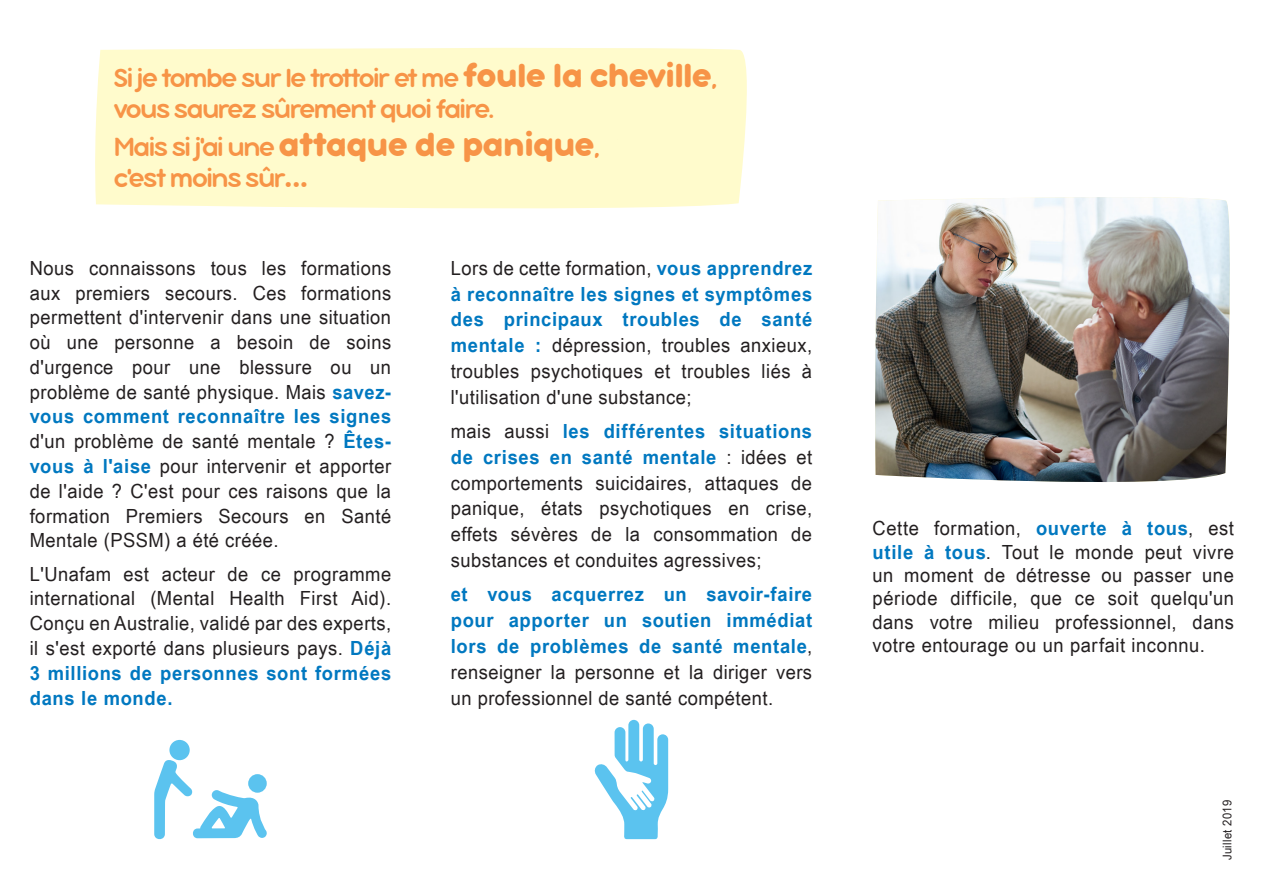
<style>
.page{position:relative;width:1263px;height:893px;background:#fff}
.page>*{position:absolute;margin:0;border:0;box-sizing:border-box;transform-origin:0 0}
.t1{font:700 36px "Bubbleboddy Neue Trial";letter-spacing:-.02em;color:#f79447}
.t2{font:28.5px/31px "Bubbleboddy Neue Trial";letter-spacing:-.05em;color:#f79447}
.t3{font:19.5px/24.8px "Arial Narrow";letter-spacing:.02em;color:#231f20;text-align:justify;scale:1.15 1}
.t4{font:700 19.5px/25.8px "Arial Narrow";letter-spacing:.03em;color:#0078c0;text-align:justify;scale:1.15 1}
.t5{font:12px "Arial Narrow";letter-spacing:.02em;color:#231f20;scale:1.15 1}
.s1{font-weight:700;font-size:36px}
.s2{font-weight:400;font-size:28.5px}
.s3{font-size:39.6px}
.s4{font-weight:700;color:#0078c0}
.s5{font-weight:400;color:#231f20}
</style>
<div class="page">
<div style="left:95px;top:48px;width:652px;height:161px;background:#fffbcc"></div>
<img style="left:875px;top:197px;width:355px;height:285px">
<svg style="left:594px;top:720px;width:74px;height:119px"></svg>
<div style="left:169px;top:740px;width:21px;height:20px;background:#5bc3ef;border-radius:50%"></div>
<svg style="left:154px;top:758px;width:113px;height:82px"></svg>
<p class="t2" style="left:114px;top:63px;width:605px">Si je tombe sur le trottoir et me <span class="s1">foule la cheville</span>, vous saurez sûrement quoi faire.</p>
<p class="t1" style="left:114px;top:124px;width:488px"><span class="s2">Mais si j'ai une</span> attaque de panique<span class="s2">,</span></p>
<p class="t2" style="left:114px;top:163px;width:195px">c'est moins sûr<span class="s3">...</span></p>
<p class="t3" style="left:30px;top:255px;width:316px">Nous connaissons tous les formations aux premiers secours. Ces formations permettent d'intervenir dans une situation où une personne a besoin de soins d'urgence pour une blessure ou un problème de santé physique. Mais <span class="s4">savez&shy;vous comment reconnaître les signes </span>d'un problème de santé mentale ? <span class="s4">Êtes&shy;vous à l'aise</span> pour intervenir et apporter de l'aide ? C'est pour ces raisons que la formation Premiers Secours en Santé Mentale (PSSM) a été créée.</p>
<p class="t3" style="left:30px;top:561px;width:316px">L'Unafam est acteur de ce programme international (Mental Health First Aid).<br>Conçu en Australie, validé par des experts, il s'est exporté dans plusieurs pays. <span class="s4">Déjà 3 millions de personnes sont formées dans le monde.</span></p>
<p class="t3" style="left:451px;top:254px;width:316px;line-height:25.8px">Lors de cette formation, <span class="s4">vous apprendrez à reconnaître les signes et symptômes des principaux troubles de santé mentale :</span> dépression, troubles anxieux, troubles psychotiques et troubles liés à l'utilisation d'une substance;</p>
<p class="t3" style="left:451px;top:418px;width:316px;line-height:25.8px">mais aussi <span class="s4">les différentes situations de crises en santé mentale</span> : idées et comportements suicidaires, attaques de panique, états psychotiques en crise, effets sévères de la consommation de substances et conduites agressives;</p>
<p class="t4" style="left:451px;top:581px;width:316px">et vous acquerrez un savoir-faire pour apporter un soutien immédiat lors de problèmes de santé mentale<span class="s5">, renseigner la personne et la diriger vers un professionnel de santé compétent.</span></p>
<p class="t3" style="left:872px;top:516px;width:316px;line-height:23.4px">Cette formation, <span class="s4">ouverte à tous</span>, est <span class="s4">utile à tous</span>. Tout le monde peut vivre un moment de détresse ou passer une période difficile, que ce soit quelqu'un dans votre milieu professionnel, dans votre entourage ou un parfait inconnu.</p>
<p class="t5" style="left:1218px;top:860px;width:54px;rotate:-90deg">Juillet 2019</p>
</div>
